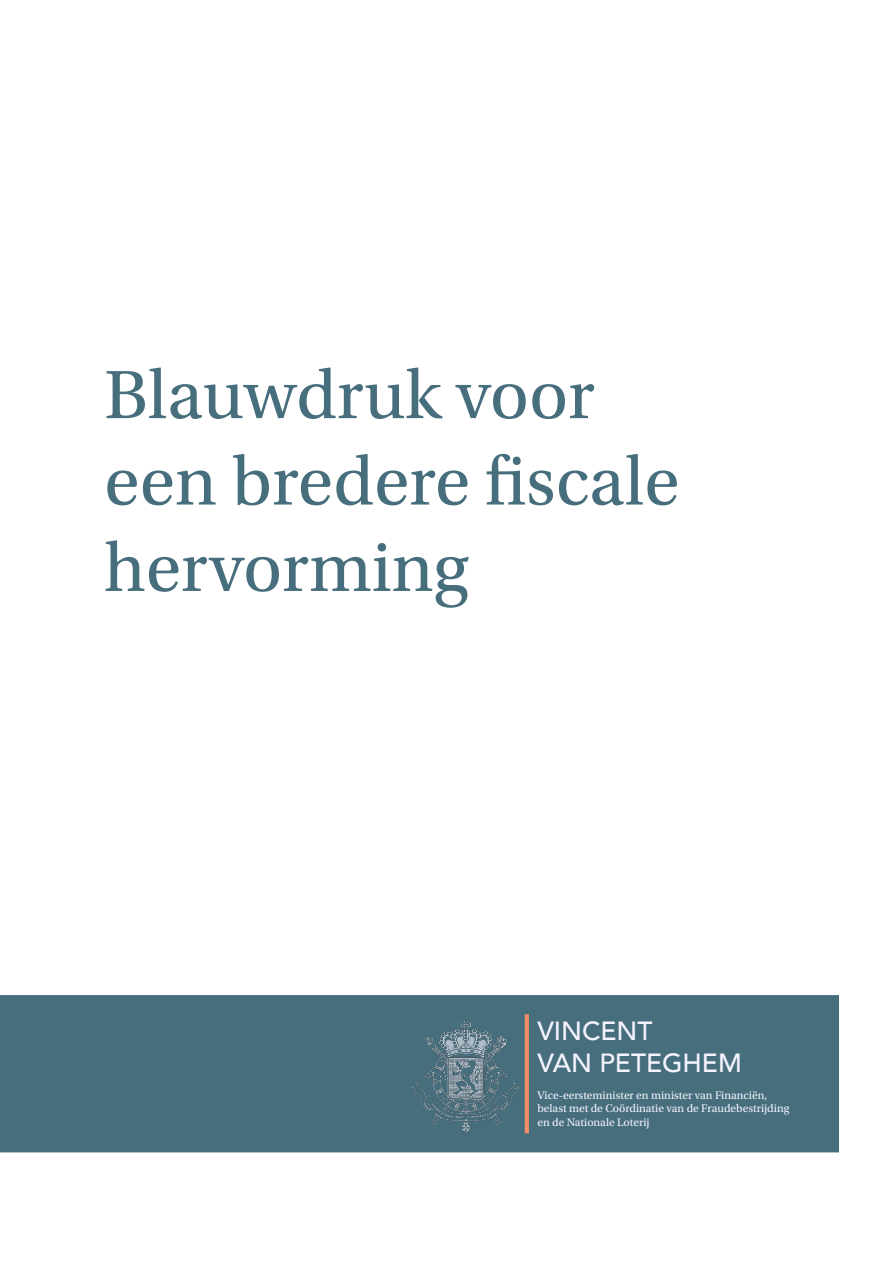
<style>
.page{position:relative;width:893px;height:1263px;background:#fff}
.page>*{position:absolute;margin:0;border:0;box-sizing:border-box;transform-origin:0 0}
.t1{font:72px/86.4px "Utopia Std";color:#476e7d}
.t2{font:500 26.25px "Avenir";color:#f4f4ff}
.t3{font:11.55px "Utopia Std";color:#f4f4ff}
</style>
<div class="page">
<div style="left:1px;top:996px;width:837px;height:156px;background:#476e7d"></div>
<div style="left:0;top:995px;width:839px;height:157px;border:2px solid #476e7d"></div>
<hr style="left:525px;top:1014px;width:4px;height:119px;background:#f48c66">
<img style="left:412px;top:1014px;width:113px;height:119px">
<p class="t1" style="left:104px;top:353px;width:577px">Blauwdruk voor een bredere fiscale hervorming</p>
<p class="t2" style="left:537px;top:1009px;width:117px">VINCENT</p>
<p class="t2" style="left:537px;top:1040px;width:206px">VAN PETEGHEM</p>
<p class="t3" style="left:537px;top:1088px;width:231px">Vice-eersteminister en minister van Financiën,</p>
<p class="t3" style="left:537px;top:1102px;width:253px">belast met de Coördinatie van de Fraudebestrijding</p>
<p class="t3" style="left:537px;top:1116px;width:114px">en de Nationale Loterij</p>
</div>
